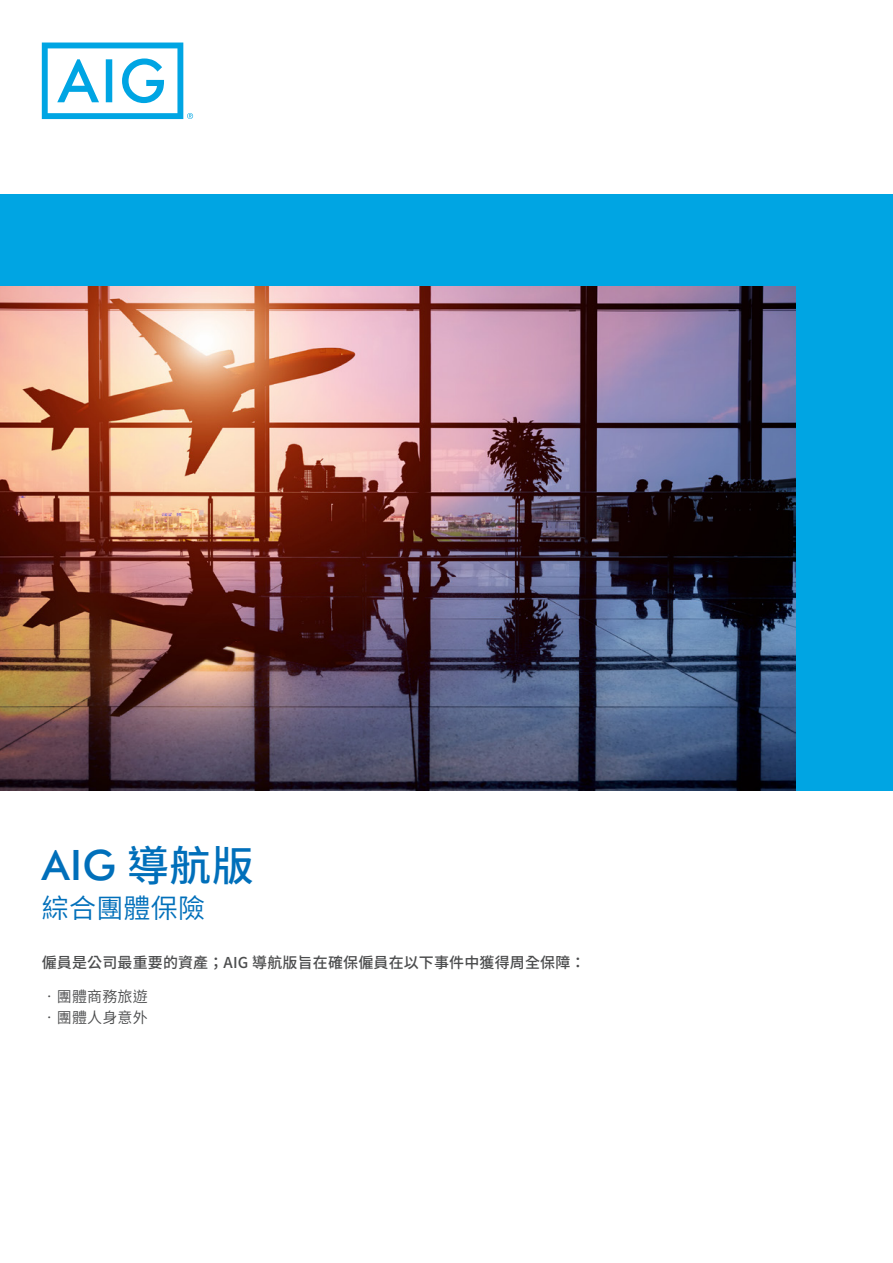
<style>
.page{position:relative;width:893px;height:1263px;background:#fff}
.page>*{position:absolute;margin:0;border:0;box-sizing:border-box;transform-origin:0 0}
.main_Text_TC{font:500 42px "AIG Futura";color:#006fba}
.main_Text_TC-2{font:27px "Source Han Sans TW";letter-spacing:.01em;color:#006fba}
.main_Text_TC-3{font:500 15px "Source Han Sans TW";letter-spacing:.01em;color:#4b4c4d}
.main_Text_TC-4{font:15px "Source Han Sans TW";letter-spacing:.01em;color:#4b4c4d}
.s1{font-family:"Source Han Sans TW"}
</style>
<div class="page">
<div style="left:0;top:194px;width:893px;height:596px;background:#00a5e3"></div>
<svg style="left:42px;top:43px;width:151px;height:76px"></svg>
<img style="left:0;top:286px;width:795px;height:504px">
<p class="main_Text_TC" style="left:42px;top:839px;width:214px">AIG <span class="s1">導航版</span></p>
<p class="main_Text_TC-2" style="left:42px;top:893px;width:165px">綜合團體保險</p>
<p class="main_Text_TC-3" style="left:42px;top:953px;width:545px">僱員是公司最重要的資產；AIG 導航版旨在確保僱員在以下事件中獲得周全保障：</p>
<p class="main_Text_TC-4" style="left:42px;top:988px;width:107px">•團體商務旅遊</p>
<p class="main_Text_TC-4" style="left:42px;top:1009px;width:107px">•團體人身意外</p>
</div>
